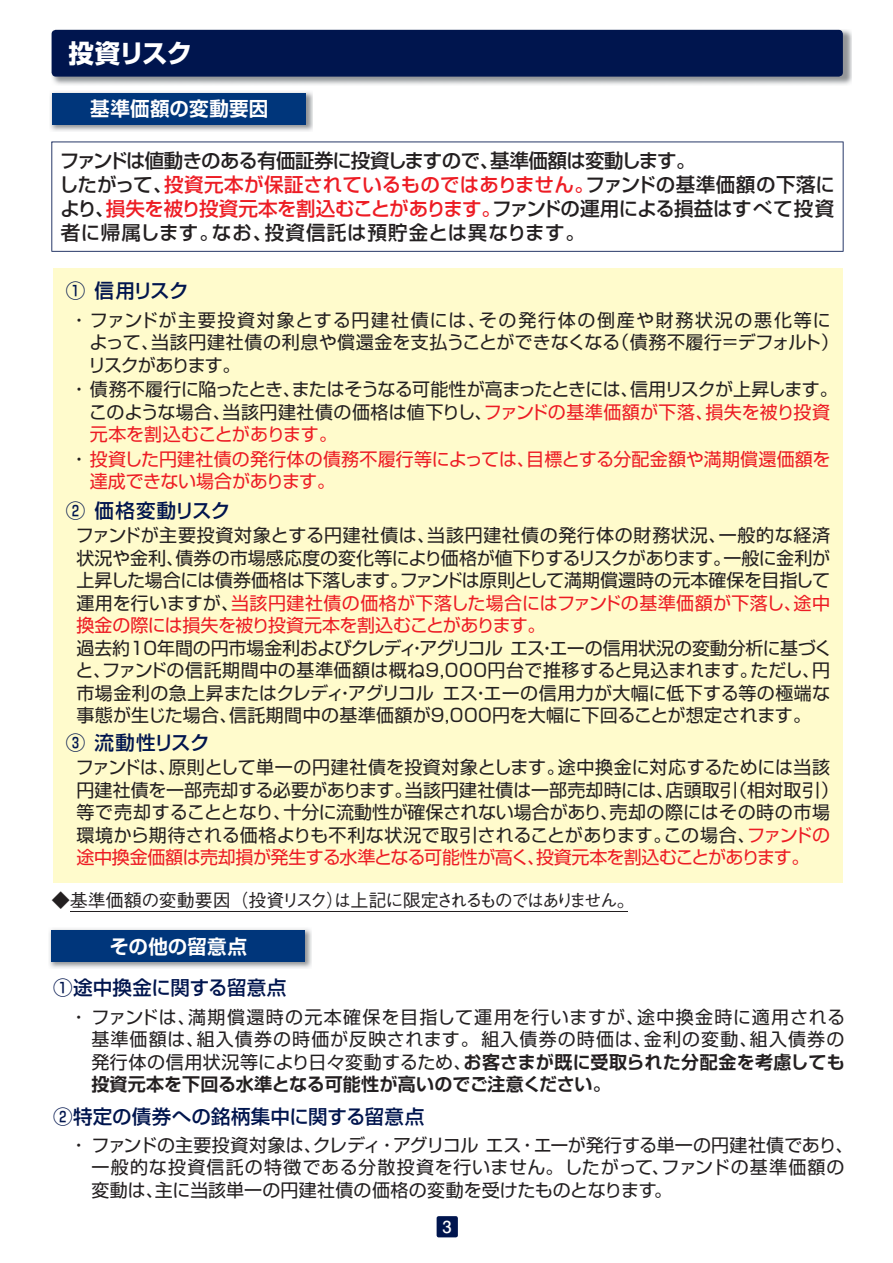
<style>
.page{position:relative;width:893px;height:1263px;background:#fff}
.page>*{position:absolute;margin:0;border:0;box-sizing:border-box;transform-origin:0 0}
.t1{font:25.5px "Shin Go Pro Bold 90 pv RKSJ H";letter-spacing:-.04em;color:#fff}
.t2{font:19.5px/24px "Shin Go Pro Medium 90 pv RKSJ H";letter-spacing:-.02em;color:#231f20}
.t3{font:19.5px "Shin Go Pro Medium 90 pv RKSJ H";letter-spacing:.005em;color:#00154e}
.t4{font:19.5px "Shin Go Pro De Bold 90 pv RKSJ H";letter-spacing:.015em;color:#fff}
.t5{font:18px/22.5px "Shin Go Pro Regular 90 pv RKSJ H";color:#231f20}
.t6{font:18px/22.5px "Shin Go Pro Regular 90 pv RKSJ H";letter-spacing:.035em;color:#231f20}
.t7{font:18px/22.5px "Shin Go Pro Regular 90 pv RKSJ H";color:#ed1c24}
.t8{font:18px "Gothic BBB Pro Medium 90 pv RKSJ H";letter-spacing:-.1em;color:#231f20}
.t9{font:18px "Shin Go Pro De Bold 90 pv RKSJ H";letter-spacing:.005em;color:#231f20}
.t10{font:16.5px "Futo Go B101 Pro Bold 90 pv RKSJ H";color:#fff}
.s1{color:#ed1c24}
.s2{color:#231f20}
.s3{font-family:"Shin Go Pro De Bold 90 pv RKSJ H"}
</style>
<div class="page">
<div style="left:436px;top:1216px;width:22px;height:21px;background:#00154e;border-radius:2px"></div>
<img style="left:51px;top:29px;width:800px;height:56px">
<div style="left:52px;top:30px;width:790px;height:47px;background:#00154e;border-radius:4px"></div>
<img style="left:50px;top:92px;width:262px;height:39px">
<div style="left:53px;top:93px;width:253px;height:32px;background:#00367b"></div>
<svg style="left:51px;top:142px;width:792px;height:110px"></svg>
<div style="left:53px;top:268px;width:789px;height:615px;background:#fffbcc"></div>
<hr style="left:70px;top:911px;width:557px;height:1px;background:#231f20">
<img style="left:49px;top:929px;width:262px;height:39px">
<div style="left:52px;top:930px;width:253px;height:32px;background:#00367b"></div>
<h1 class="t1" style="left:69px;top:44px;width:125px">投資リスク</h1>
<p class="t4" style="left:90px;top:102px;width:179px">基準価額の変動要因</p>
<p class="t2" style="left:59px;top:151px;width:777px">ファンドは値動きのある有価証券に投資しますので、基準価額は変動します。<br>したがって、<span class="s1">投資元本が保証されているものではありません。</span>ファンドの基準価額の下落により、<span class="s1">損失を被り投資元本を割込むことがあります。</span>ファンドの運用による損益はすべて投資者に帰属します。なお、投資信託は預貯金とは異なります。</p>
<p class="t3" style="left:66px;top:283px;width:124px">① 信用リスク</p>
<p class="t6" style="left:88px;top:311px;width:752px;text-indent:-18px">・ ファンドが主要投資対象とする円建社債には、その発行体の倒産や財務状況の悪化等によって、当該円建社債の利息や償還金を支払うことができなくなる（債務不履行＝デフォルト）リスクがあります。</p>
<p class="t5" style="left:89px;top:381px;width:750px;text-indent:-19px">・ 債務不履行に陥ったとき、またはそうなる可能性が高まったときには、信用リスクが上昇します。このような場合、当該円建社債の価格は値下りし、<span class="s1">ファンドの基準価額が下落、損失を被り投資元本を割込むことがあります。</span></p>
<p class="t7" style="left:90px;top:450px;width:742px;text-indent:-20px"><span class="s2">・</span> 投資した円建社債の発行体の債務不履行等によっては、目標とする分配金額や満期償還価額を達成できない場合があります。</p>
<p class="t3" style="left:66px;top:503px;width:166px">② 価格変動リスク</p>
<p class="t5" style="left:76px;top:527px;width:756px;text-align:justify">ファンドが主要投資対象とする円建社債は、当該円建社債の発行体の財務状況、一般的な経済状況や金利、債券の市場感応度の変化等により価格が値下りするリスクがあります。一般に金利が上昇した場合には債券価格は下落します。ファンドは原則として満期償還時の元本確保を目指して運用を行いますが、<span class="s1">当該円建社債の価格が下落した場合にはファンドの基準価額が下落し、途中換金の際には損失を被り投資元本を割込むことがあります。</span></p>
<p class="t5" style="left:76px;top:639px;width:758px;text-align:justify">過去約10年間の円市場金利およびクレディ・アグリコル エス・エーの信用状況の変動分析に基づくと、ファンドの信託期間中の基準価額は概ね9,000円台で推移すると見込まれます。ただし、円市場金利の急上昇またはクレディ・アグリコル エス・エーの信用力が大幅に低下する等の極端な事態が生じた場合、信託期間中の基準価額が9,000円を大幅に下回ることが想定されます。</p>
<p class="t3" style="left:66px;top:735px;width:145px">③ 流動性リスク</p>
<p class="t5" style="left:76px;top:759px;width:764px">ファンドは、原則として単一の円建社債を投資対象とします。途中換金に対応するためには当該円建社債を一部売却する必要があります。当該円建社債は一部売却時には、店頭取引（相対取引）等で売却することとなり、十分に流動性が確保されない場合があり、売却の際にはその時の市場環境から期待される価格よりも不利な状況で取引されることがあります。この場合、<span class="s1">ファンドの途中換金価額は売却損が発生する水準となる可能性が高く、投資元本を割込むことがあります。</span></p>
<p class="t8" style="left:52px;top:894px;width:584px">◆基準価額の変動要因（投資リスク）は上記に限定されるものではありません。</p>
<p class="t4" style="left:109px;top:939px;width:139px">その他の留意点</p>
<p class="t3" style="left:53px;top:981px;width:235px">①途中換金に関する留意点</p>
<p class="t5" style="left:91px;top:1008px;width:755px;text-align:justify;text-indent:-22px">・ ファンドは、満期償還時の元本確保を目指して運用を行いますが、途中換金時に適用される基準価額は、組入債券の時価が反映されます。組入債券の時価は、金利の変動、組入債券の発行体の信用状況等により日々変動するため、<span class="s3">お客さまが既に受取られた分配金を考慮しても</span></p>
<p class="t9" style="left:91px;top:1078px;width:521px">投資元本を下回る水準となる可能性が高いのでご注意ください。</p>
<p class="t3" style="left:53px;top:1109px;width:372px">②特定の債券への銘柄集中に関する留意点</p>
<p class="t5" style="left:91px;top:1136px;width:763px;text-indent:-22px">・ ファンドの主要投資対象は、クレディ・アグリコル エス・エーが発行する単一の円建社債であり、一般的な投資信託の特徴である分散投資を行いません。したがって、ファンドの基準価額の変動は、主に当該単一の円建社債の価格の変動を受けたものとなります。</p>
<p class="t10" style="left:442px;top:1221px;width:11px">3</p>
</div>
